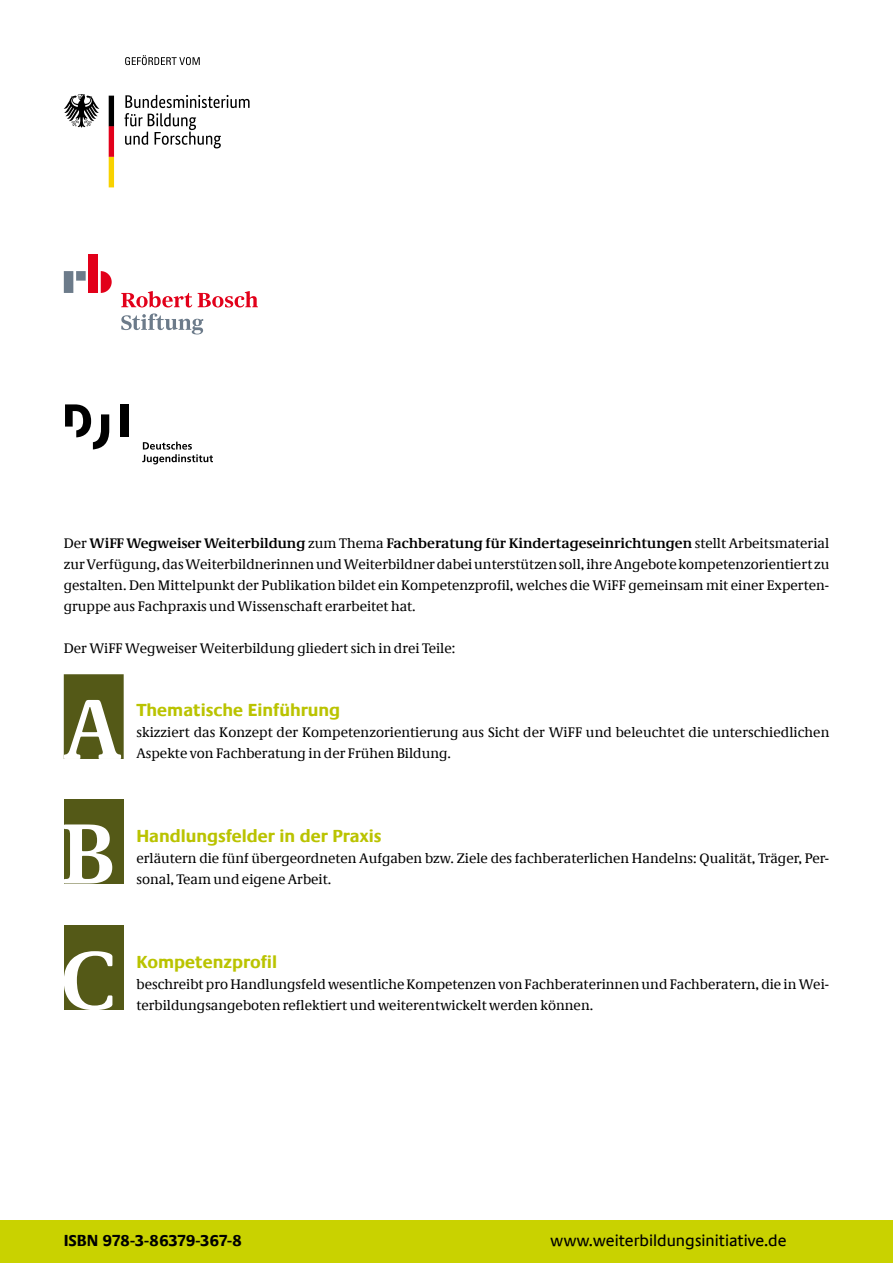
<style>
.page{position:relative;width:893px;height:1263px;background:#fff}
.page>*{position:absolute;margin:0;border:0;box-sizing:border-box;transform-origin:0 0}
.t1{font:700 18px "Neue Praxis";color:#bac300}
.t2{font:16.5px "Neue Praxis";color:#000}
.t3{font:700 16.5px "Neue Praxis";color:#000}
.t4{font:14.25px/21px "Neue Demos";color:#000}
.s1{font-weight:700}
</style>
<div class="page">
<svg style="left:124px;top:95px;width:126px;height:53px"></svg>
<svg style="left:64px;top:94px;width:35px;height:33px"></svg>
<svg style="left:109px;top:96px;width:5px;height:91px"></svg>
<svg style="left:125px;top:55px;width:75px;height:10px"></svg>
<div style="left:120px;top:404px;width:8px;height:33px;background:#000"></div>
<svg style="left:65px;top:404px;width:44px;height:45px"></svg>
<svg style="left:142px;top:442px;width:71px;height:22px"></svg>
<svg style="left:64px;top:271px;width:22px;height:22px"></svg>
<div style="left:88px;top:255px;width:10px;height:38px;background:#e2001a"></div>
<svg style="left:101px;top:271px;width:11px;height:22px"></svg>
<svg style="left:121px;top:291px;width:71px;height:16px"></svg>
<svg style="left:198px;top:291px;width:60px;height:16px"></svg>
<svg style="left:121px;top:313px;width:82px;height:21px"></svg>
<div style="left:0;top:1220px;width:893px;height:43px;background:#c9d200"></div>
<div style="left:64px;top:925px;width:60px;height:85px;background:#545917"></div>
<svg style="left:64px;top:951px;width:48px;height:59px"></svg>
<svg style="left:64px;top:674px;width:60px;height:85px"></svg>
<div style="left:64px;top:799px;width:60px;height:84px;background:#545917"></div>
<svg style="left:64px;top:824px;width:48px;height:59px"></svg>
<p class="t4" style="left:64px;top:533px;width:767px;text-align:justify">Der <span class="s1">WiFF Wegweiser Weiterbildung</span> zum Thema <span class="s1">Fachberatung für Kindertageseinrichtungen</span> stellt Arbeitsmaterial zur Verfügung, das Weiterbildnerinnen und Weiterbildner dabei unterstützen soll, ihre Angebote kompetenzorientiert zu gestalten. Den Mittelpunkt der Publikation bildet ein Kompetenzprofil, welches die WiFF gemeinsam mit einer Experten&shy;gruppe aus Fachpraxis und Wissenschaft erarbeitet hat.</p>
<p class="t4" style="left:64px;top:638px;width:393px">Der WiFF Wegweiser Weiterbildung gliedert sich in drei Teile:</p>
<p class="t1" style="left:136px;top:699px;width:205px">Thematische Einführung</p>
<p class="t4" style="left:136px;top:722px;width:694px">skizziert das Konzept der Kompetenzorientierung aus Sicht der WiFF und beleuchtet die unterschiedlichen<br>Aspekte von Fachberatung in der Frühen Bildung.</p>
<p class="t1" style="left:136px;top:825px;width:246px">Handlungsfelder in der Praxis</p>
<p class="t4" style="left:136px;top:848px;width:694px">erläutern die fünf übergeordneten Aufgaben bzw. Ziele des fachberaterlichen Handelns: Qualität, Träger, Per&shy;sonal, Team und eigene Arbeit.</p>
<p class="t1" style="left:136px;top:951px;width:142px">Kompetenzprofil</p>
<p class="t4" style="left:136px;top:974px;width:694px">beschreibt pro Handlungsfeld wesentliche Kompetenzen von Fachberaterinnen und Fachberatern, die in Wei&shy;terbildungsangeboten reflektiert und weiterentwickelt werden können.</p>
<p class="t3" style="left:64px;top:1230px;width:180px">ISBN 978-3-86379-367-8</p>
<p class="t2" style="left:551px;top:1230px;width:238px">www.weiterbildungsinitiative.de</p>
</div>
